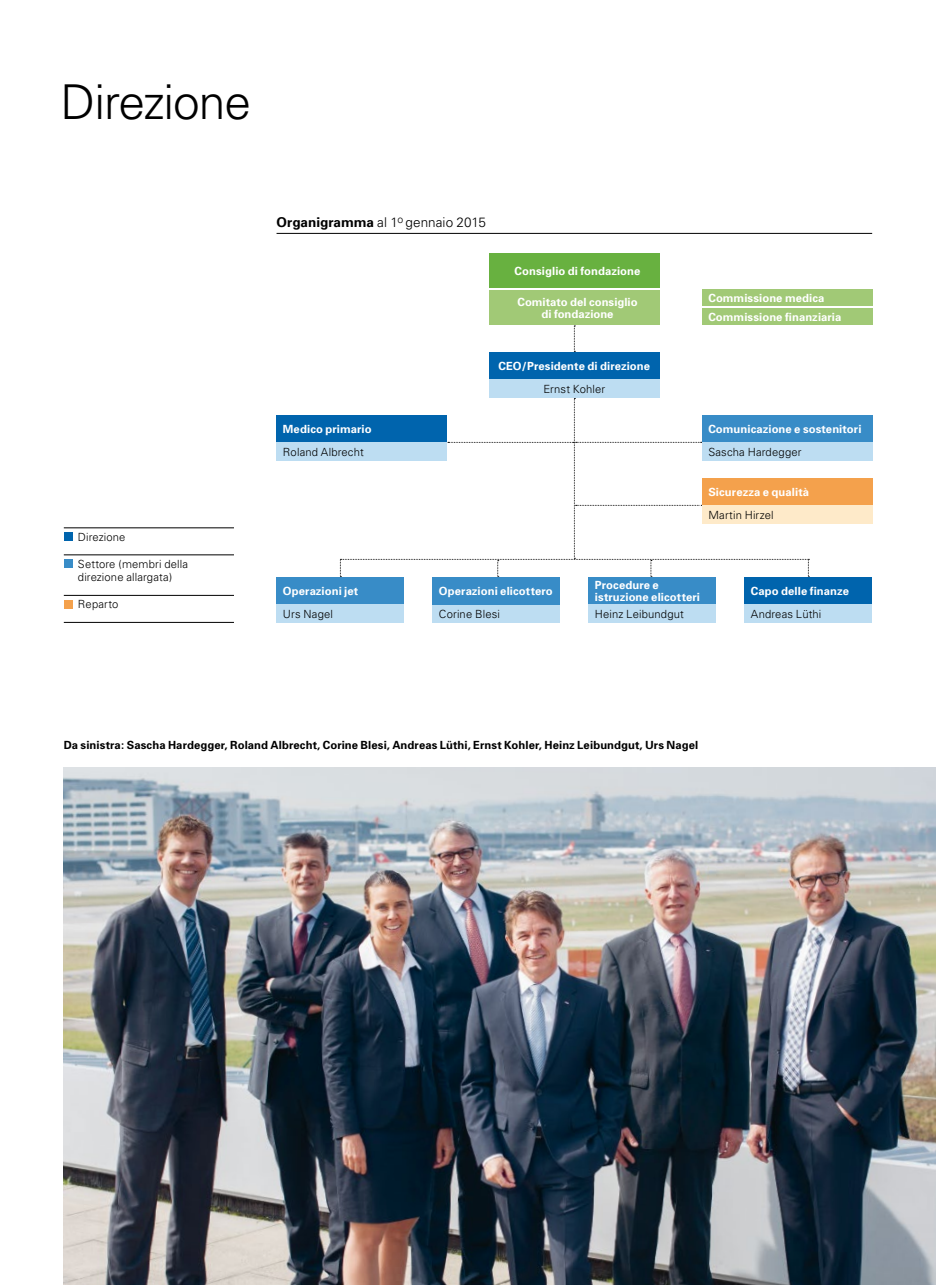
<style>
.page{position:relative;width:936px;height:1285px;background:#fff}
.page>*{position:absolute;margin:0;border:0;box-sizing:border-box;transform-origin:0 0}
.t1{font:300 48px "Univers";letter-spacing:-.025em;color:#000}
.t2{font:300 13.5px "Univers";letter-spacing:.005em;color:#000}
.t3{font:700 11.25px/22.5px "Univers";letter-spacing:.005em;color:#fff}
.t4{font:700 11.25px "Univers";letter-spacing:.01em;color:#000}
.t5{font:300 11.25px/13.5px "Univers";letter-spacing:.01em;color:#000}
.s1{font-weight:700}
.s2{font-weight:300;color:#000}
</style>
<div class="page">
<img style="left:64px;top:767px;width:871px;height:517px">
<hr style="left:276px;top:233px;width:596px;height:1px;background:#000">
<div style="left:489px;top:253px;width:170px;height:35px;background:#68b140"></div>
<div style="left:702px;top:289px;width:170px;height:17px;background:#a1c976"></div>
<div style="left:489px;top:290px;width:170px;height:35px;background:#a1c976"></div>
<div style="left:702px;top:308px;width:170px;height:17px;background:#a1c976"></div>
<div style="left:489px;top:352px;width:170px;height:27px;background:#0064ad"></div>
<div style="left:489px;top:379px;width:170px;height:18px;background:#bdddf2"></div>
<div style="left:276px;top:415px;width:170px;height:27px;background:#0064ad"></div>
<div style="left:276px;top:442px;width:170px;height:18px;background:#bdddf2"></div>
<div style="left:702px;top:415px;width:170px;height:27px;background:#388cc7"></div>
<div style="left:702px;top:442px;width:170px;height:18px;background:#bdddf2"></div>
<div style="left:702px;top:478px;width:170px;height:27px;background:#f4a14c"></div>
<div style="left:702px;top:505px;width:170px;height:18px;background:#feeac9"></div>
<div style="left:432px;top:604px;width:128px;height:18px;background:#bdddf2"></div>
<div style="left:432px;top:577px;width:128px;height:27px;background:#388cc7"></div>
<div style="left:276px;top:577px;width:128px;height:27px;background:#388cc7"></div>
<div style="left:276px;top:604px;width:128px;height:18px;background:#bdddf2"></div>
<div style="left:588px;top:577px;width:128px;height:27px;background:#388cc7"></div>
<div style="left:588px;top:604px;width:128px;height:18px;background:#bdddf2"></div>
<div style="left:744px;top:577px;width:128px;height:27px;background:#0064ad"></div>
<div style="left:744px;top:604px;width:128px;height:18px;background:#bdddf2"></div>
<svg style="left:340px;top:398px;width:469px;height:179px"></svg>
<svg style="left:574px;top:325px;width:1px;height:27px"></svg>
<hr style="left:64px;top:527px;width:170px;height:1px;background:#000">
<hr style="left:64px;top:554px;width:170px;height:1px;background:#000">
<hr style="left:64px;top:595px;width:170px;height:1px;background:#000">
<hr style="left:64px;top:622px;width:170px;height:1px;background:#000">
<div style="left:64px;top:532px;width:8px;height:9px;background:#0064ad"></div>
<div style="left:64px;top:559px;width:8px;height:9px;background:#388cc7"></div>
<div style="left:64px;top:600px;width:8px;height:8px;background:#f4a14c"></div>
<h2 class="t1" style="left:61px;top:73px;width:192px">Direzione</h2>
<p class="t5" style="left:78px;top:530px;width:49px">Direzione</p>
<p class="t5" style="left:78px;top:557px;width:112px">Settore (membri della direzione allargata)</p>
<p class="t5" style="left:78px;top:597px;width:42px">Reparto</p>
<p class="t2" style="left:276px;top:214px;width:211px"><span class="s1">Organigramma</span> al 1<sup>o</sup> gennaio 2015</p>
<p class="t3" style="left:514px;top:260px;width:127px">Consiglio di fondazione</p>
<p class="t3" style="left:517px;top:296px;width:122px;line-height:12px;text-align:center">Comitato del consiglio di fondazione</p>
<p class="t3" style="left:498px;top:355px;width:153px;text-align:center">CEO/Presidente di direzione<br><span class="s2">Ernst Kohler</span></p>
<p class="t3" style="left:708px;top:287px;width:118px">Commissione medica</p>
<p class="t3" style="left:708px;top:306px;width:134px">Commissione finanziaria</p>
<p class="t3" style="left:283px;top:418px;width:90px">Medico primario<br><span class="s2">Roland Albrecht</span></p>
<p class="t3" style="left:708px;top:418px;width:155px">Comunicazione e sostenitori<br><span class="s2">Sascha Hardegger</span></p>
<p class="t3" style="left:708px;top:481px;width:102px">Sicurezza e qualità<br><span class="s2">Martin Hirzel</span></p>
<p class="t3" style="left:283px;top:580px;width:77px">Operazioni jet</p>
<p class="t3" style="left:439px;top:580px;width:115px">Operazioni elicottero</p>
<p class="t5" style="left:283px;top:607px;width:52px">Urs Nagel</p>
<p class="t5" style="left:439px;top:607px;width:62px">Corine Blesi</p>
<p class="t3" style="left:595px;top:579px;width:107px;line-height:12px">Procedure e istruzione elicotteri</p>
<p class="t5" style="left:595px;top:607px;width:90px">Heinz Leibundgut</p>
<p class="t3" style="left:750px;top:580px;width:100px">Capo delle finanze<br><span class="s2">Andreas Lüthi</span></p>
<p class="t4" style="left:64px;top:738px;width:636px">Da sinistra: Sascha Hardegger, Roland Albrecht, Corine Blesi, Andreas Lüthi, Ernst Kohler, Heinz Leibundgut, Urs Nagel</p>
</div>
